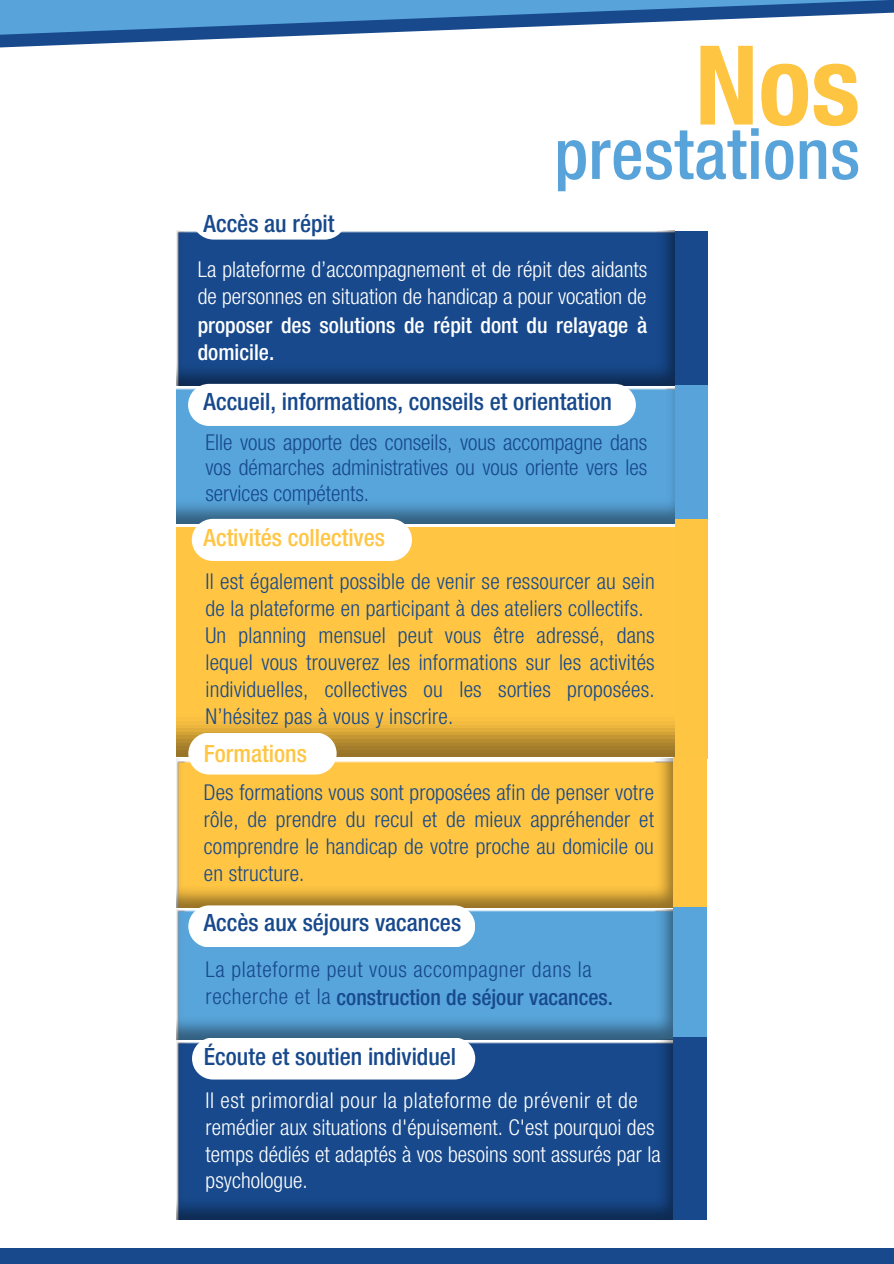
<style>
.page{position:relative;width:894px;height:1264px;background:#fff}
.page>*{position:absolute;margin:0;border:0;box-sizing:border-box;transform-origin:0 0}
.t1{font:700 condensed 110.25px "Helvetica Neue LT Std";color:#fec542}
.t2{font:500 condensed 70.2px "Helvetica Neue LT Std";letter-spacing:.005em;color:#58a4da}
.t3{font:500 condensed 23.85px "Helvetica Neue LT Std";color:#17498c}
.t4{font:500 condensed 23.85px "Helvetica Neue LT Std";color:#ffc543}
.t5{font:300 condensed 21.9px/26.8px "Helvetica Neue LT Std";letter-spacing:.01em;color:#17498c;text-align:justify}
.t6{font:300 condensed 21.9px/26.8px "Helvetica Neue LT Std";letter-spacing:.005em;color:#fff}
.t7{font:300 condensed 21.9px/28px "Helvetica Neue LT Std";letter-spacing:.03em;color:#17498c}
.t8{font:500 condensed 21.9px/26.8px "Helvetica Neue LT Std";color:#fff}
.t9{font:300 condensed 21.9px "Helvetica Neue LT Std";letter-spacing:.025em;color:#fff}
.s1{font-weight:500}
</style>
<div class="page">
<div style="left:0;top:1247px;width:893px;height:16px;background:#17498c"></div>
<svg style="left:0;top:39px;width:216px;height:9px"></svg>
<svg style="left:0;top:0;width:893px;height:39px"></svg>
<img style="left:177px;top:231px;width:497px;height:155px">
<div style="left:192px;top:196px;width:154px;height:43px;background:#fff;border-radius:22px"></div>
<img style="left:177px;top:388px;width:497px;height:132px">
<img style="left:177px;top:520px;width:497px;height:237px">
<div style="left:188px;top:384px;width:447px;height:42px;background:#fff;border-radius:21px"></div>
<div style="left:192px;top:519px;width:220px;height:42px;background:#fff;border-radius:21px"></div>
<div style="left:674px;top:231px;width:33px;height:154px;background:#17498c"></div>
<div style="left:674px;top:385px;width:33px;height:135px;background:#58a4da"></div>
<div style="left:674px;top:519px;width:33px;height:239px;background:#fec542"></div>
<img style="left:177px;top:759px;width:496px;height:148px">
<img style="left:177px;top:909px;width:496px;height:310px">
<div style="left:188px;top:905px;width:287px;height:42px;background:#fff;border-radius:21px"></div>
<div style="left:188px;top:732px;width:148px;height:42px;background:#fff;border-radius:21px"></div>
<div style="left:192px;top:1037px;width:283px;height:42px;background:#fff;border-radius:21px"></div>
<div style="left:673px;top:757px;width:33px;height:150px;background:#ffc543"></div>
<div style="left:673px;top:907px;width:33px;height:131px;background:#58a5db"></div>
<div style="left:673px;top:1037px;width:33px;height:182px;background:#17498c"></div>
<p class="t3" style="left:203px;top:215px;width:132px">Accès au répit</p>
<p class="t1" style="left:694px;top:46px;width:167px">Nos</p>
<p class="t2" style="left:554px;top:129px;width:307px">prestations</p>
<p class="t6" style="left:198px;top:259px;width:451px">La plateforme d’accompagnement et de répit des aidants de personnes en situation de handicap a pour vocation de</p>
<h3 class="t8" style="left:198px;top:315px;width:451px">proposer des solutions de répit dont du relayage à domicile.</h3>
<p class="t3" style="left:203px;top:392px;width:409px">Accueil, informations, conseils et orientation</p>
<p class="t5" style="left:205px;top:432px;width:443px;line-height:25.3px">Elle vous apporte des conseils, vous accompagne dans vos démarches administratives ou vous oriente vers les services compétents.</p>
<h3 class="t4" style="left:203px;top:529px;width:183px">Activités collectives</h3>
<p class="t5" style="left:205px;top:571px;width:451px">Il est également possible de venir se ressourcer au sein de la plateforme en participant à des ateliers collectifs.</p>
<h3 class="t5" style="left:205px;top:625px;width:451px">Un planning mensuel peut vous être adressé, dans lequel vous trouverez les informations sur les activités individuelles, collectives ou les sorties proposées.<br>N’hésitez pas à vous y inscrire.</h3>
<p class="t4" style="left:204px;top:744px;width:104px">Formations</p>
<p class="t5" style="left:204px;top:782px;width:451px">Des formations vous sont proposées afin de penser votre rôle, de prendre du recul et de mieux appréhender et comprendre le handicap de votre proche au domicile ou en structure.</p>
<h3 class="t3" style="left:204px;top:914px;width:259px">Accès aux séjours vacances</h3>
<p class="t7" style="left:205px;top:958px;width:409px">La plateforme peut vous accompagner dans la recherche et la <span class="s1">construction de séjour vacances.</span></p>
<p class="t3" style="left:204px;top:1047px;width:254px">Écoute et soutien individuel</p>
<h3 class="t9" style="left:205px;top:1092px;width:433px">Il est primordial pour la plateforme de prévenir et de</h3>
<h3 class="t6" style="left:205px;top:1116px;width:456px">remédier aux situations d'épuisement. C'est pourquoi des temps dédiés et adaptés à vos besoins sont assurés par la psychologue.</h3>
</div>
